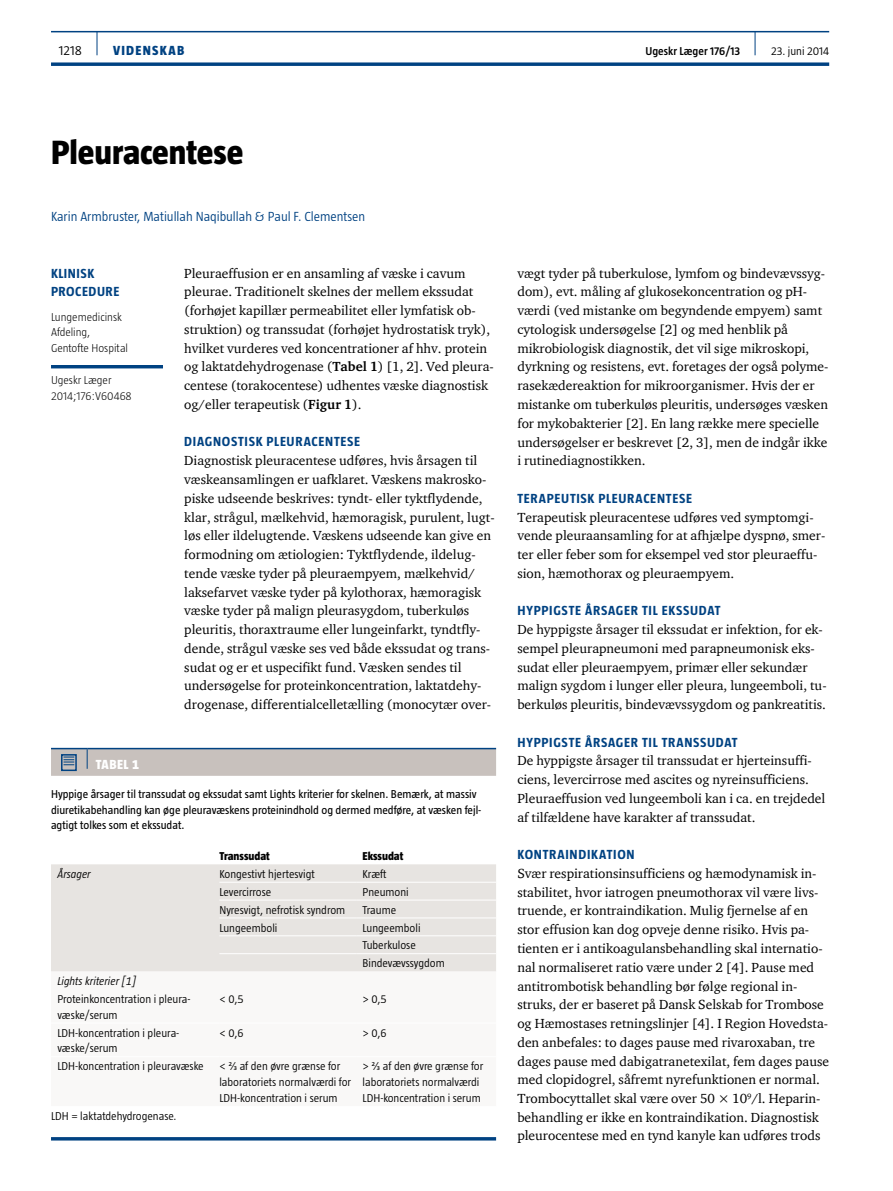
<style>
.page{position:relative;width:893px;height:1191px;background:#fff}
.page>*{position:absolute;margin:0;border:0;box-sizing:border-box;transform-origin:0 0}
.t1{font:800 34.5px "Taz";color:#000}
.t2{font:13.5px/18.8px "ITC Charter Com";color:#000}
.t3{font:700 13.5px/18.8px "Taz";letter-spacing:.05em;color:#004282}
.t4{font:300 13.5px "Taz";color:#004282}
.t5{font:800 13.5px "Taz";letter-spacing:.095em;color:#004282}
.t6{font:800 13.5px "Taz";letter-spacing:.04em;color:#fff}
.t7{font:300 13.5px "Taz";color:#000}
.t8{font:300 11.7px/15.8px "Taz";color:#000}
.t9{font:11.7px/15.8px "Taz";color:#000}
.t10{font:300 11.7px/15.8px "Taz";color:#000}
.t11{font:italic 300 11.7px "Taz";color:#000}
.t12{font:800 11.7px "Taz";color:#000}
.t13{font:600 11.7px "Taz";color:#000}
.s1{font-weight:700}
</style>
<div class="page">
<hr style="left:51px;top:31px;width:778px;height:1px;background:#004282">
<svg style="left:51px;top:62px;width:778px;height:4px;background:#225b92"></svg>
<svg style="left:97px;top:32px;width:1px;height:23px"></svg>
<svg style="left:755px;top:32px;width:1px;height:23px"></svg>
<hr style="left:51px;top:365px;width:112px;height:3px;background:#004282">
<svg style="left:51px;top:748px;width:445px;height:28px;background:#bcb9b9"></svg>
<div style="left:51px;top:864px;width:445px;height:107px;background:#e7e4e1"></div>
<svg style="left:51px;top:971px;width:445px;height:1px"></svg>
<hr style="left:219px;top:882px;width:137px;height:1px;background:#fff">
<hr style="left:356px;top:882px;width:140px;height:1px;background:#fff">
<hr style="left:219px;top:899px;width:137px;height:1px;background:#fff">
<hr style="left:356px;top:899px;width:140px;height:1px;background:#fff">
<hr style="left:219px;top:917px;width:137px;height:1px;background:#fff">
<hr style="left:356px;top:917px;width:140px;height:1px;background:#fff">
<hr style="left:219px;top:935px;width:137px;height:1px;background:#fff">
<hr style="left:356px;top:935px;width:140px;height:1px;background:#fff">
<hr style="left:219px;top:953px;width:137px;height:1px;background:#fff">
<hr style="left:356px;top:953px;width:140px;height:1px;background:#fff">
<hr style="left:51px;top:1137px;width:445px;height:3px;background:#004282">
<p class="t7" style="left:59px;top:43px;width:25px">1218</p>
<p class="t5" style="left:113px;top:43px;width:73px">VIDENSKAB</p>
<p class="t13" style="left:645px;top:45px;width:96px">Ugeskr Læger 176/13</p>
<p class="t8" style="left:771px;top:43px;width:60px">23. juni 2014</p>
<h1 class="t1" style="left:51px;top:133px;width:194px">Pleuracentese</h1>
<p class="t4" style="left:51px;top:209px;width:316px">Karin Armbruster, Matiullah Naqibullah &amp; Paul F. Clementsen</p>
<p class="t3" style="left:51px;top:264px;width:70px">KLINISK<br>PROCEDURE</p>
<p class="t10" style="left:51px;top:309px;width:79px">Lungemedicinsk<br>Afdeling,<br>Gentofte Hospital</p>
<p class="t10" style="left:51px;top:372px;width:82px">Ugeskr Læger<br>2014;176:V60468</p>
<p class="t2" style="left:184px;top:263px;width:311px">Pleuraeffusion er en ansamling af væske i cavum pleurae. Traditionelt skelnes der mellem ekssudat (forhøjet kapillær permeabilitet eller lymfatisk ob&shy;struktion) og transsudat (forhøjet hydrostatisk tryk), hvilket vurderes ved koncentrationer af hhv. protein og laktatdehydrogenase (<span class="s1">Tabel 1</span>) [1, 2]. Ved pleura&shy;centese (torakocentese) udhentes væske diagnostisk og/eller terapeutisk (<span class="s1">Figur 1</span>).</p>
<p class="t3" style="left:184px;top:432px;width:177px">DIAGNOSTISK PLEURACENTESE</p>
<p class="t2" style="left:184px;top:451px;width:312px">Diagnostisk pleuracentese udføres, hvis årsagen til væskeansamlingen er uafklaret. Væskens makrosko&shy;piske udseende beskrives: tyndt- eller tyktflydende, klar, strågul, mælkehvid, hæmoragisk, purulent, lugt&shy;løs eller ildelugtende. Væskens udseende kan give en formodning om ætiologien: Tyktflydende, ildelug&shy;tende væske tyder på pleuraempyem, mælkehvid/ laksefarvet væske tyder på kylothorax, hæmoragisk væske tyder på malign pleurasygdom, tuberkuløs pleuritis, thoraxtraume eller lungeinfarkt, tyndtfly&shy;dende, strågul væske ses ved både ekssudat og trans&shy;sudat og er et uspecifikt fund. Væsken sendes til undersøgelse for proteinkoncentration, laktatdehy&shy;drogenase, differentialcelletælling (monocytær over-</p>
<p class="t6" style="left:96px;top:756px;width:45px">TABEL 1</p>
<p class="t9" style="left:51px;top:786px;width:431px">Hyppige årsager til transsudat og ekssudat samt Lights kriterier for skelnen. Bemærk, at massiv diuretikabehandling kan øge pleuravæskens proteinindhold og dermed medføre, at væsken fejl&shy;agtigt tolkes som et ekssudat.</p>
<p class="t12" style="left:219px;top:849px;width:52px">Transsudat</p>
<p class="t12" style="left:362px;top:849px;width:42px">Ekssudat</p>
<p class="t11" style="left:57px;top:867px;width:35px">Årsager</p>
<p class="t8" style="left:219px;top:866px;width:97px">Kongestivt hjertesvigt</p>
<p class="t8" style="left:362px;top:866px;width:26px">Kræft</p>
<p class="t8" style="left:219px;top:884px;width:53px">Levercirrose</p>
<p class="t8" style="left:362px;top:884px;width:48px">Pneumoni</p>
<p class="t8" style="left:219px;top:901px;width:127px">Nyresvigt, nefrotisk syndrom</p>
<p class="t8" style="left:362px;top:901px;width:35px">Traume</p>
<p class="t8" style="left:219px;top:919px;width:60px">Lungeemboli</p>
<p class="t8" style="left:362px;top:918px;width:84px;line-height:17.9px">Lungeemboli<br>Tuberkulose<br>Bindevævssygdom</p>
<p class="t11" style="left:57px;top:974px;width:80px">Lights kriterier [1]</p>
<p class="t8" style="left:57px;top:991px;width:134px">Proteinkoncentration i pleura&shy;væske/serum</p>
<p class="t8" style="left:219px;top:991px;width:26px">&lt; 0,5</p>
<p class="t8" style="left:362px;top:991px;width:26px">&gt; 0,5</p>
<p class="t8" style="left:57px;top:1024px;width:123px">LDH-koncentration i pleura&shy;væske/serum</p>
<p class="t8" style="left:219px;top:1024px;width:26px">&lt; 0,6</p>
<p class="t8" style="left:362px;top:1024px;width:26px">&gt; 0,6</p>
<p class="t8" style="left:57px;top:1058px;width:148px">LDH-koncentration i pleuravæske</p>
<p class="t8" style="left:219px;top:1058px;width:133px">&lt; 2⁄3 af den øvre grænse for laboratoriets normalværdi for<br>LDH-koncentration i serum</p>
<p class="t8" style="left:362px;top:1058px;width:122px">&gt; 2⁄3 af den øvre grænse for laboratoriets normalværdi<br>LDH-koncentration i serum</p>
<p class="t8" style="left:51px;top:1107px;width:127px">LDH = laktatdehydrogenase.</p>
<p class="t2" style="left:517px;top:263px;width:313px">vægt tyder på tuberkulose, lymfom og bindevævssyg&shy;dom), evt. måling af glukosekoncentration og pH&shy;værdi (ved mistanke om begyndende empyem) samt cytologisk undersøgelse [2] og med henblik på mikrobiologisk diagnostik, det vil sige mikroskopi, dyrkning og resistens, evt. foretages der også polyme&shy;rasekædereaktion for mikroorganismer. Hvis der er mistanke om tuberkuløs pleuritis, undersøges væsken for mykobakterier [2]. En lang række mere specielle undersøgelser er beskrevet [2, 3], men de indgår ikke i rutinediagnostikken.</p>
<p class="t3" style="left:517px;top:489px;width:176px">TERAPEUTISK PLEURACENTESE</p>
<p class="t2" style="left:517px;top:507px;width:309px">Terapeutisk pleuracentese udføres ved symptomgi&shy;vende pleuraansamling for at afhjælpe dyspnø, smer&shy;ter eller feber som for eksempel ved stor pleuraeffu&shy;sion, hæmothorax og pleuraempyem.</p>
<p class="t3" style="left:517px;top:601px;width:205px">HYPPIGSTE ÅRSAGER TIL EKSSUDAT</p>
<p class="t2" style="left:517px;top:620px;width:311px">De hyppigste årsager til ekssudat er infektion, for ek&shy;sempel pleurapneumoni med parapneumonisk eks&shy;sudat eller pleuraempyem, primær eller sekundær malign sygdom i lunger eller pleura, lungeemboli, tu&shy;berkuløs pleuritis, bindevævssygdom og pankreatitis.</p>
<p class="t3" style="left:517px;top:732px;width:222px">HYPPIGSTE ÅRSAGER TIL TRANSSUDAT</p>
<p class="t2" style="left:517px;top:751px;width:310px">De hyppigste årsager til transsudat er hjerteinsuffi&shy;ciens, levercirrose med ascites og nyreinsufficiens.<br>Pleuraeffusion ved lungeemboli kan i ca. en trejdedel af tilfældene have karakter af transsudat.</p>
<p class="t3" style="left:517px;top:845px;width:119px">KONTRAINDIKATION</p>
<p class="t2" style="left:517px;top:863px;width:313px">Svær respirationsinsufficiens og hæmodynamisk in&shy;stabilitet, hvor iatrogen pneumothorax vil være livs&shy;truende, er kontraindikation. Mulig fjernelse af en stor effusion kan dog opveje denne risiko. Hvis pa&shy;tienten er i antikoagulansbehandling skal internatio&shy;nal normaliseret ratio være under 2 [4]. Pause med antitrombotisk behandling bør følge regional in&shy;struks, der er baseret på Dansk Selskab for Trombose og Hæmostases retningslinjer [4]. I Region Hovedsta&shy;den anbefales: to dages pause med rivaroxaban, tre dages pause med dabigatranetexilat, fem dages pause med clopidogrel, såfremt nyrefunktionen er normal.<br>Trombocyttallet skal være over 50 × 10<sup>9</sup>/l. Heparin&shy;behandling er ikke en kontraindikation. Diagnostisk pleurocentese med en tynd kanyle kan udføres trods</p>
</div>
